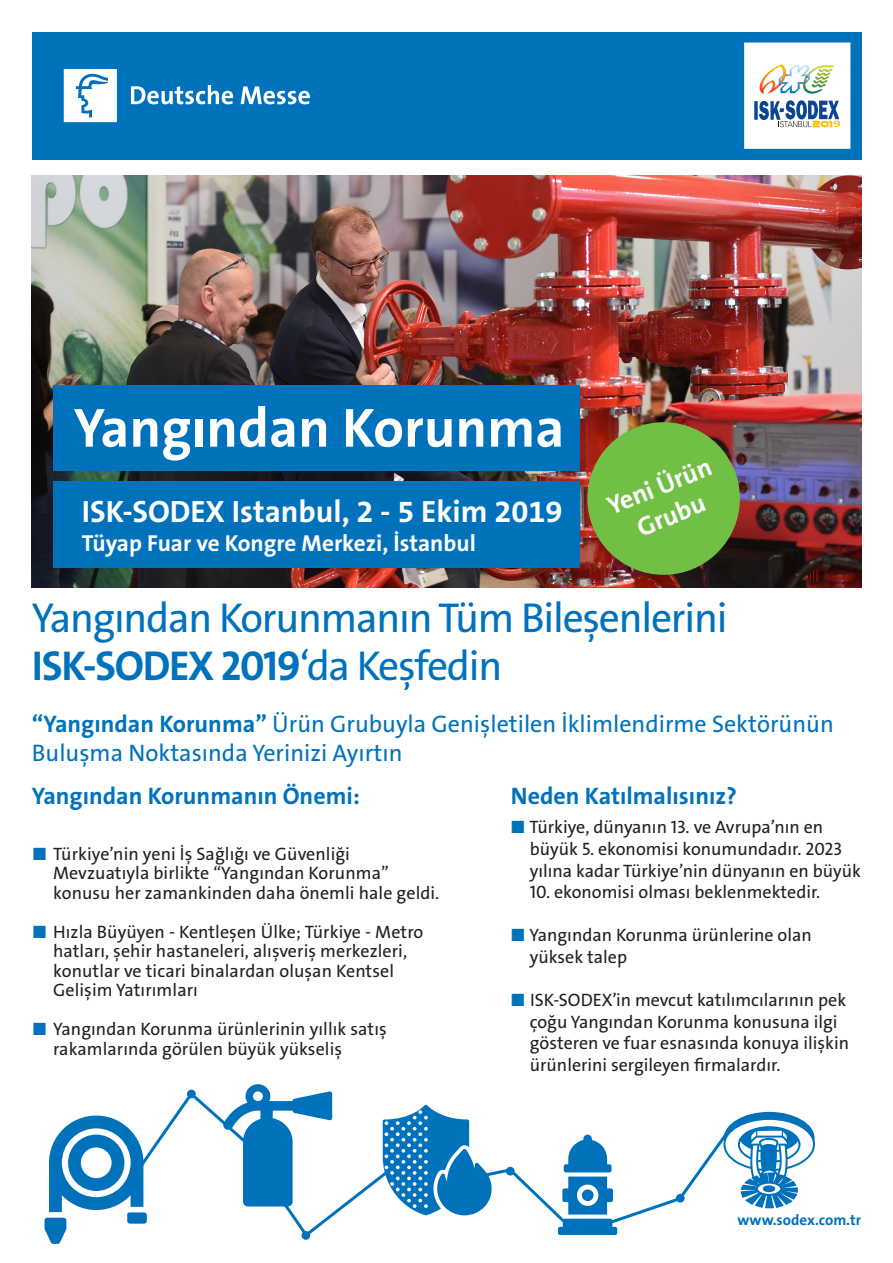
<style>
.page{position:relative;width:893px;height:1263px;background:#fff}
.page>*{position:absolute;margin:0;border:0;box-sizing:border-box;transform-origin:0 0}
.t1{font:55.65px "The Sans LP7 Bld";color:#fff}
.Headline_28_32{font:42px/48px "The Sans LP5 Plain";letter-spacing:-.03em;color:#0072bc}
.t2{font:700 30.9px "The Sans B W7";color:#fff}
.t3{font:700 26.1px/31.3px "The Sans B W7";color:#fff;text-align:center}
.t4{font:24px/28.8px "The Sans LP5 Plain";color:#0072bc}
.t5{font:24px "The Sans LP7 Bld";color:#0072bc}
.t6{font:700 23.25px "The Sans B W7";color:#fff}
.t7{font:18px/19.5px "The Sans LP5 Plain";color:#231f20}
.t8{font:15px "The Sans LP7 Bld";color:#0072bc}
.s1{font-family:"The Sans LP7 Bld"}
.s2{color:#0072bc}
</style>
<div class="page">
<div style="left:32px;top:32px;width:829px;height:127px;background:#0072bc"></div>
<svg style="left:131px;top:85px;width:102px;height:19px"></svg>
<svg style="left:241px;top:86px;width:69px;height:18px"></svg>
<svg style="left:64px;top:69px;width:53px;height:53px;background:#e0edf6"></svg>
<img style="left:32px;top:175px;width:829px;height:412px">
<div style="left:53px;top:481px;width:527px;height:87px;background:#0072bc"></div>
<div style="left:53px;top:386px;width:527px;height:85px;background:#0072bc"></div>
<div style="left:745px;top:43px;width:105px;height:105px;background:#fff"></div>
<svg style="left:754px;top:101px;width:4px;height:19px"></svg>
<svg style="left:759px;top:64px;width:75px;height:30px"></svg>
<svg style="left:759px;top:100px;width:81px;height:27px"></svg>
<div style="left:744px;top:43px;width:106px;height:106px;border:1px solid #fff"></div>
<svg style="left:45px;top:1084px;width:770px;height:160px"></svg>
<div style="left:763px;top:1185px;width:12px;height:7px;background:#0072bc;border-radius:50%"></div>
<div style="left:587px;top:422px;width:153px;height:153px;background:#71bf45;border-radius:50%"></div>
<p class="t1" style="left:74px;top:392px;width:492px">Yangından Korunma</p>
<p class="t2" style="left:82px;top:491px;width:482px">ISK-SODEX Istanbul, 2 - 5 Ekim 2019</p>
<p class="t6" style="left:82px;top:528px;width:396px">Tüyap Fuar ve Kongre Merkezi, İstanbul</p>
<p class="t3" style="left:603px;top:492px;width:112px;rotate:-22deg">Yeni Ürün<br>Grubu</p>
<p class="Headline_28_32" style="left:32px;top:595px;width:697px">Yangından Korunmanın Tüm Bileşenlerini<br><span class="s1">ISK-SODEX 2019</span>‘da Keşfedin</p>
<p class="t4" style="left:32px;top:710px;width:803px"><span class="s1">“Yangından Korunma”</span> Ürün Grubuyla Genişletilen İklimlendirme Sektörünün<br>Buluşma Noktasında Yerinizi Ayırtın</p>
<p class="t5" style="left:32px;top:780px;width:330px">Yangından Korunmanın Önemi:</p>
<p class="t5" style="left:511px;top:780px;width:228px">Neden Katılmalısınız?</p>
<p class="t7" style="left:53px;top:844px;width:388px;text-indent:-21px"><span class="s2">■</span> Türkiye’nin yeni İş Sağlığı ve Güvenliği<br>Mevzuatıyla birlikte “Yangından Korunma” konusu her zamankinden daha önemli hale geldi.</p>
<p class="t7" style="left:53px;top:922px;width:372px;text-indent:-21px"><span class="s2">■</span> Hızla Büyüyen - Kentleşen Ülke; Türkiye - Metro hatları, şehir hastaneleri, alışveriş merkezleri, konutlar ve ticari binalardan oluşan Kentsel Gelişim Yatırımları</p>
<p class="t7" style="left:53px;top:1020px;width:335px;text-indent:-21px"><span class="s2">■</span> Yangından Korunma ürünlerinin yıllık satış rakamlarında görülen büyük yükseliş</p>
<p class="t7" style="left:530px;top:817px;width:333px;line-height:21.6px;text-indent:-20px"><span class="s2">■</span> Türkiye, dünyanın 13. ve Avrupa’nın en büyük 5. ekonomisi konumundadır. 2023 yılına kadar Türkiye’nin dünyanın en büyük</p>
<p class="t7" style="left:530px;top:882px;width:292px">10. ekonomisi olması beklenmektedir.</p>
<p class="t7" style="left:530px;top:925px;width:283px;line-height:21.6px;text-indent:-20px"><span class="s2">■</span> Yangından Korunma ürünlerine olan yüksek talep</p>
<p class="t7" style="left:530px;top:989px;width:321px;line-height:21.6px;text-indent:-20px"><span class="s2">■</span> ISK-SODEX’in mevcut katılımcılarının pek çoğu Yangından Korunma konusuna ilgi gösteren ve fuar esnasında konuya ilişkin ürünlerini sergileyen firmalardır.</p>
<p class="t8" style="left:737px;top:1210px;width:125px">www.sodex.com.tr</p>
</div>
